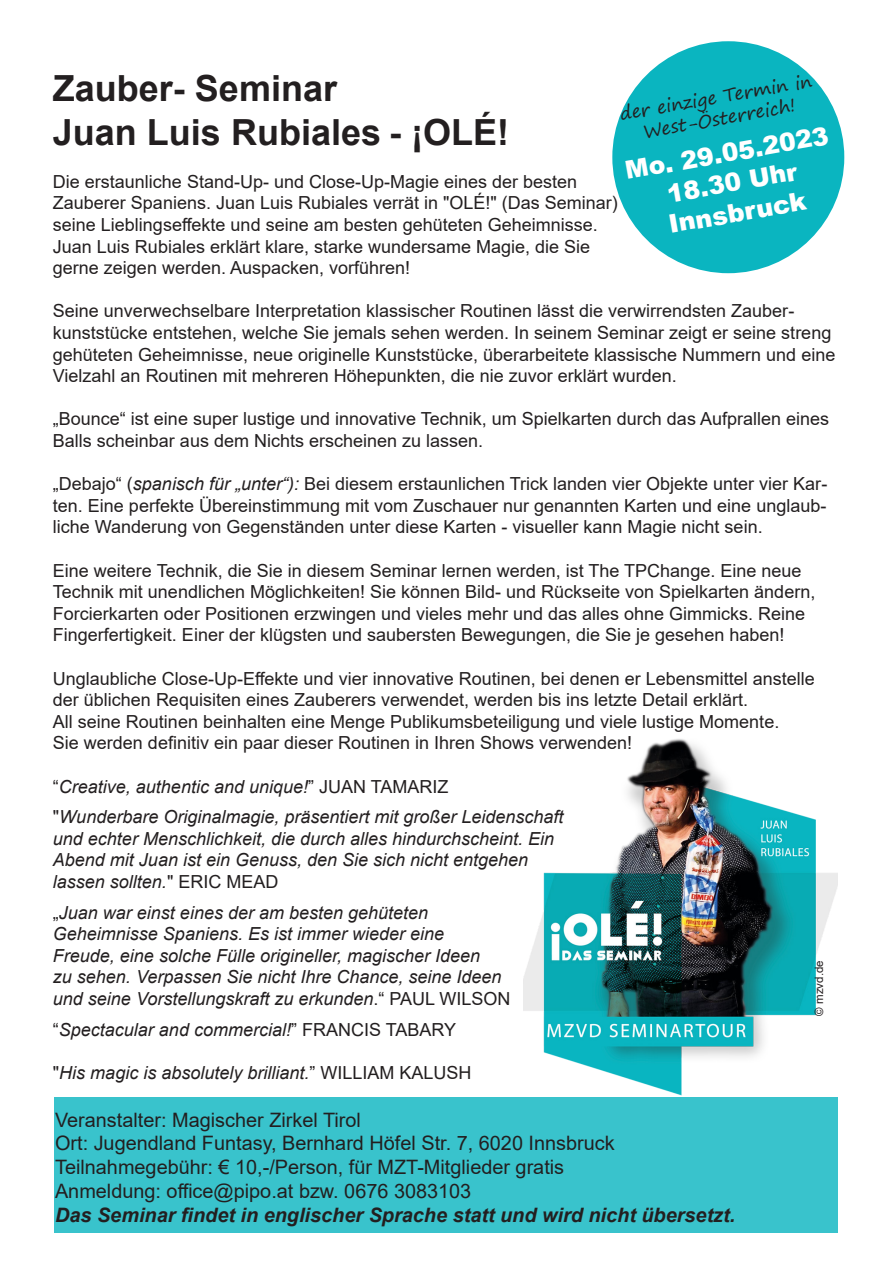
<style>
.page{position:relative;width:893px;height:1263px;background:#fff}
.page>*{position:absolute;margin:0;border:0;box-sizing:border-box;transform-origin:0 0}
.t1{font:700 36px/43.2px "Arial";color:#231f20}
.t2{font:900 25.5px "Arial";color:#fff}
.t3{font:900 24.9px/30px "Arial";color:#fff;text-align:center}
.t4{font:19.8px/23.9px "Arial";color:#231f20}
.t5{font:18px/21.6px "Arial";color:#231f20}
.t6{font:italic 18px/21.6px "Arial";color:#231f20}
.t7{font:18px/21.6px "Segoe Print";color:#231f20;text-align:center}
.t8{font:11.55px "Arial";color:#231f20}
.s1{font-style:italic}
.s2{font-style:normal}
.s3{font-weight:700;font-style:italic}
</style>
<div class="page">
<div style="left:54px;top:1097px;width:784px;height:135px;background:#39c3cc"></div>
<div style="left:612px;top:41px;width:232px;height:232px;background:#0ab5c0;border-radius:50%"></div>
<img style="left:523px;top:739px;width:315px;height:357px">
<p class="t7" style="left:618px;top:103px;width:196px;rotate:-10deg">der einzige Termin in<br>West-Österreich!</p>
<p class="t1" style="left:53px;top:67px;width:458px">Zauber- Seminar<br>Juan Luis Rubiales - ¡OLÉ!</p>
<p class="t5" style="left:53px;top:170px;width:566px">Die erstaunliche Stand-Up- und Close-Up-Magie eines der besten Zauberer Spaniens. Juan Luis Rubiales verrät in "OLÉ!" (Das Seminar) seine Lieblingseffekte und seine am besten gehüteten Geheimnisse.<br>Juan Luis Rubiales erklärt klare, starke wundersame Magie, die Sie gerne zeigen werden. Auspacken, vorführen!</p>
<p class="t5" style="left:53px;top:300px;width:784px">Seine unverwechselbare Interpretation klassischer Routinen lässt die verwirrendsten Zauber&shy;kunststücke entstehen, welche Sie jemals sehen werden. In seinem Seminar zeigt er seine streng gehüteten Geheimnisse, neue originelle Kunststücke, überarbeitete klassische Nummern und eine Vielzahl an Routinen mit mehreren Höhepunkten, die nie zuvor erklärt wurden.</p>
<p class="t5" style="left:53px;top:408px;width:778px">„Bounce“ ist eine super lustige und innovative Technik, um Spielkarten durch das Aufprallen eines<br>Balls scheinbar aus dem Nichts erscheinen zu lassen.</p>
<p class="t5" style="left:53px;top:473px;width:776px;text-align:justify">„Debajo“ (<span class="s1">spanisch für „unter“):</span> Bei diesem erstaunlichen Trick landen vier Objekte unter vier Kar&shy;ten. Eine perfekte Übereinstimmung mit vom Zuschauer nur genannten Karten und eine unglaub&shy;liche Wanderung von Gegenständen unter diese Karten - visueller kann Magie nicht sein.</p>
<p class="t5" style="left:53px;top:559px;width:764px">Eine weitere Technik, die Sie in diesem Seminar lernen werden, ist The TPChange. Eine neue Technik mit unendlichen Möglichkeiten! Sie können Bild- und Rückseite von Spielkarten ändern, Forcierkarten oder Positionen erzwingen und vieles mehr und das alles ohne Gimmicks. Reine Fingerfertigkeit. Einer der klügsten und saubersten Bewegungen, die Sie je gesehen haben!</p>
<p class="t5" style="left:53px;top:667px;width:763px">Unglaubliche Close-Up-Effekte und vier innovative Routinen, bei denen er Lebensmittel anstelle der üblichen Requisiten eines Zauberers verwendet, werden bis ins letzte Detail erklärt.<br>All seine Routinen beinhalten eine Menge Publikumsbeteiligung und viele lustige Momente.<br>Sie werden definitiv ein paar dieser Routinen in Ihren Shows verwenden!</p>
<p class="t6" style="left:53px;top:776px;width:397px"><span class="s2">“</span>Creative, authentic and unique!<span class="s2">” JUAN TAMARIZ</span></p>
<p class="t6" style="left:53px;top:806px;width:512px"><span class="s2">"</span>Wunderbare Originalmagie, präsentiert mit großer Leidenschaft und echter Menschlichkeit, die durch alles hindurchscheint. Ein Abend mit Juan ist ein Genuss, den Sie sich nicht entgehen lassen sollten.<span class="s2">" ERIC MEAD</span></p>
<p class="t6" style="left:53px;top:902px;width:459px"><span class="s2">„</span>Juan war einst eines der am besten gehüteten Geheimnisse Spaniens. Es ist immer wieder eine Freude, eine solche Fülle origineller, magischer Ideen<br>zu sehen. Verpassen Sie nicht Ihre Chance, seine Ideen und seine Vorstellungskraft zu erkunden<span class="s2">.“ PAUL WILSON</span></p>
<p class="t6" style="left:53px;top:1019px;width:405px"><span class="s2">“</span>Spectacular and commercial!<span class="s2">” FRANCIS TABARY</span></p>
<p class="t6" style="left:53px;top:1062px;width:420px"><span class="s2">"</span>His magic is absolutely brilliant.<span class="s2">” WILLIAM KALUSH</span></p>
<p class="t3" style="left:623px;top:155px;width:208px;rotate:-10deg">Mo. 29.05.2023<br>18.30 Uhr</p>
<p class="t2" style="left:666px;top:206px;width:140px;rotate:-10deg">Innsbruck</p>
<p class="t8" style="left:811px;top:1015px;width:57px;rotate:-90deg">© mzvd.de</p>
<p class="t4" style="left:55px;top:1107px;width:561px">Veranstalter: Magischer Zirkel Tirol<br>Ort: Jugendland Funtasy, Bernhard Höfel Str. 7, 6020 Innsbruck</p>
<p class="t4" style="left:55px;top:1155px;width:682px">Teilnahmegebühr: € 10,-/Person, für MZT-Mitglieder gratis<br>Anmeldung: office@pipo.at bzw. 0676 3083103<br><span class="s3">Das Seminar findet in englischer Sprache statt und wird nicht übersetzt.</span></p>
</div>
